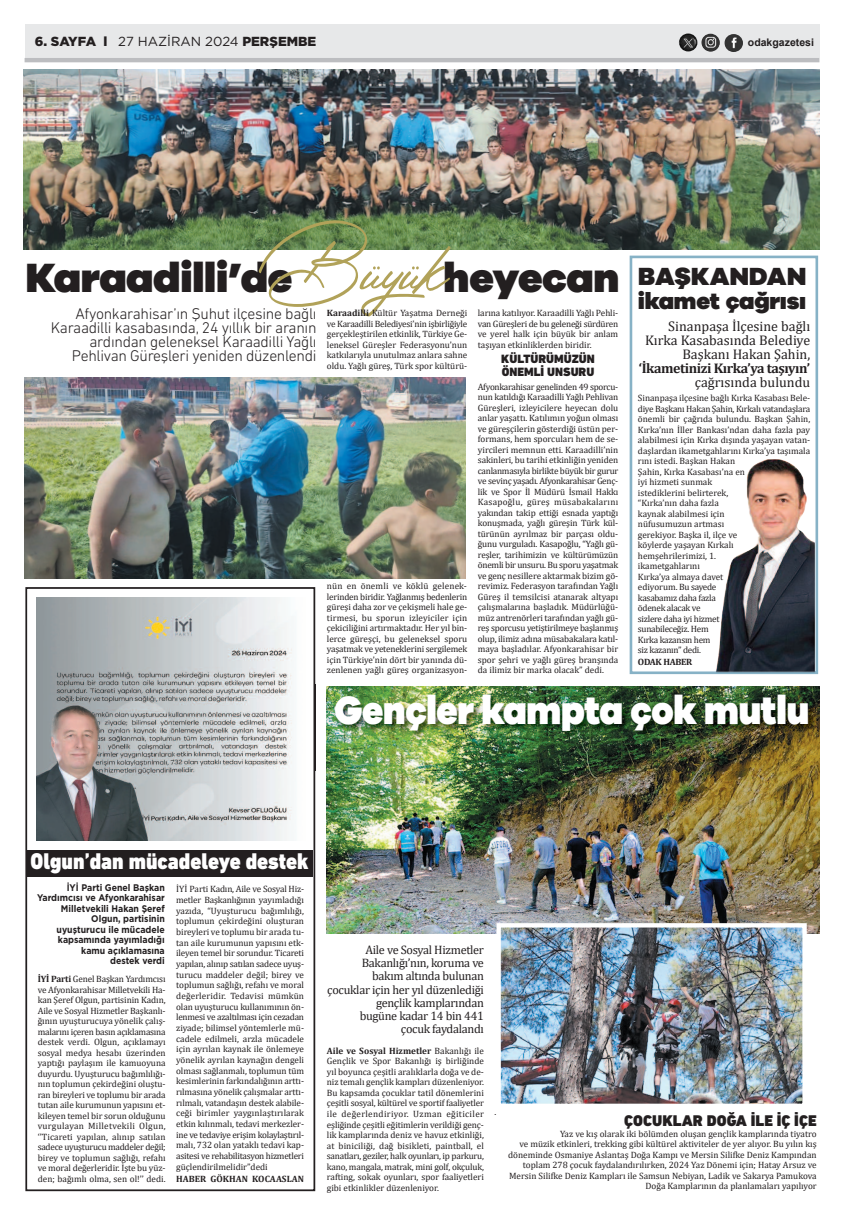
<style>
.page{position:relative;width:844px;height:1216px;background:#fff}
.page>*{position:absolute;margin:0;border:0;box-sizing:border-box;transform-origin:0 0}
.t1{font:900 42.18px "Galano Grotesque";letter-spacing:-.01em;color:#231f20}
.t2{font:900 40.77px "Galano Grotesque";letter-spacing:-.01em;color:#fff;scale:.9 1}
.t3{font:900 25.55px "Galano Grotesque";letter-spacing:.01em;color:#231f20}
.t4{font:900 23.62px "Galano Grotesque";letter-spacing:-.01em;color:#231f20}
.t5{font:900 23.1px "DIN Next LT Pro";color:#fff;scale:.89 1}
.t6{font:300 15.75px/14px "DIN Next LT Pro";letter-spacing:-.02em;color:#231f20;text-align:right}
.t7{font:900 15.75px "DIN Next LT Pro";color:#231f20}
.t8{font:14px/14px "Cambria";color:#231f20;text-align:right}
.t9{font:700 14px "Cambria";letter-spacing:-.03em;color:#231f20}
.t10{font:13.12px "Gotham Black Tr";color:#231f20}
.t11{font:12.25px/13.1px "Cambria";letter-spacing:-.025em;color:#231f20;text-align:right}
.t12{font:900 12.25px/12.2px "DIN Next LT Pro";color:#231f20}
.t13{font:700 10.5px "Arial";color:#231f20}
.t14{font:9.62px/10.5px "Gotham Bold Tr";color:#231f20;text-align:right;scale:.91 1}
.t15{font:9.19px/10.5px "Cambria";color:#231f20;text-align:justify}
.t16{font:700 9.19px "Cambria";letter-spacing:.005em;color:#231f20}
.t17{font:700 9.19px "Cambria";letter-spacing:-.03em;color:#231f20}
.s1{font-family:"Gotham Book Tr"}
.s2{font-family:"Photograph Signature";font-weight:400;font-style:italic;font-size:83.04px;color:#b1a259}
.s3{font-weight:700}
</style>
<div class="page">
<div style="left:25px;top:587px;width:290px;height:604px;border:2px solid #231f20"></div>
<div style="left:25px;top:25px;width:794px;height:33px;background:#e7e8e9"></div>
<hr style="left:25px;top:58px;width:794px;height:4px;background:#bcbdc0">
<img style="left:678px;top:33px;width:19px;height:18px;border-radius:50%">
<img style="left:701px;top:34px;width:18px;height:18px;border-radius:50%">
<img style="left:724px;top:34px;width:18px;height:18px;border-radius:50%">
<img style="left:24px;top:69px;width:795px;height:180px">
<img style="left:25px;top:378px;width:440px;height:200px">
<div style="left:629px;top:255px;width:188px;height:419px;border:3px solid #87b2c6"></div>
<img style="left:715px;top:459px;width:99px;height:213px">
<img style="left:327px;top:770px;width:491px;height:163px">
<img style="left:315px;top:684px;width:505px;height:86px">
<img style="left:327px;top:686px;width:491px;height:84px">
<img style="left:501px;top:928px;width:300px;height:174px">
<div style="left:496px;top:923px;width:310px;height:184px;border:4px solid #fff"></div>
<div style="left:26px;top:849px;width:287px;height:27px;background:#231f20"></div>
<img style="left:37px;top:597px;width:255px;height:244px">
<img style="left:36px;top:640px;width:137px;height:200px">
<h3 class="t10" style="left:35px;top:37px;width:283px">6. SAYFA l <span class="s1">27 HAZİRAN 2024</span> PERŞEMBE</h3>
<p class="t13" style="left:747px;top:37px;width:67px">odakgazetesi</p>
<h1 class="t1" style="left:26px;top:261px;width:595px">Karaadilli’d<span class="s2">B</span>e <span class="s2">üyük</span>heyecan</h1>
<h3 class="t3" style="left:638px;top:267px;width:169px">bAŞKANDAN</h3>
<h3 class="t4" style="left:637px;top:292px;width:170px">ikamet çağrısı</h3>
<h3 class="t6" style="left:51px;top:308px;width:267px">Afyonkarahisar’ın Şuhut ilçesine bağlı Karaadilli kasabasında, 24 yıllık bir aranın ardından geleneksel Karaadilli Yağlı Pehlivan Güreşleri yeniden düzenlendi</h3>
<h3 class="t8" style="left:645px;top:319px;width:166px">Sinanpaşa İlçesine bağlı<br>Kırka Kasabasında Belediye<br>Başkanı Hakan Şahin,</h3>
<h3 class="t9" style="left:638px;top:360px;width:173px">‘İkametinizi Kırka’ya taşıyın’</h3>
<h3 class="t8" style="left:694px;top:375px;width:117px">çağrısında bulundu</h3>
<p class="t15" style="left:637px;top:392px;width:174px;text-align:left">Sinanpaşa ilçesine bağlı Kırka Kasabası Bele&shy;diye Başkanı Hakan Şahin, Kırkalı vatandaşlara önemli bir çağrıda bulundu. Başkan Şahin,<br>Kırka’nın İller Bankası’ndan daha fazla pay alabilmesi için Kırka dışında yaşayan vatan&shy;daşlardan ikametgahlarını Kırka’ya taşımala rını istedi. Başkan Hakan<br>Şahin, Kırka Kasabası’na en<br>iyi hizmeti sunmak<br>istediklerini belirterek,<br>“Kırka’nın daha fazla<br>kaynak alabilmesi için<br>nüfusumuzun artması<br>gerekiyor. Başka il, ilçe ve<br>köylerde yaşayan Kırkalı<br>hemşehrilerimizi, 1.<br>ikametgahlarını<br>Kırka’ya almaya davet<br>ediyorum. Bu sayede<br>kasabamız daha fazla<br>ödenek alacak ve<br>sizlere daha iyi hizmet<br>sunabileceğiz. Hem<br>Kırka kazansın hem<br>siz kazanın” dedi.</p>
<p class="t17" style="left:637px;top:656px;width:56px">ODAK HABER</p>
<p class="t15" style="left:327px;top:307px;width:142px"><span class="s3">Karaadilli</span> Kültür Yaşatma Derneği ve Karaadilli Belediyesi’nin işbirliğiyle gerçekleştirilen etkinlik, Türkiye Ge&shy;leneksel Güreşler Federasyonu’nun katkılarıyla unutulmaz anlara sahne oldu. Yağlı güreş, Türk spor kültürü-</p>
<p class="t15" style="left:477px;top:307px;width:142px">larına katılıyor. Karaadilli Yağlı Pehli&shy;van Güreşleri de bu geleneği sürdüren ve yerel halk için büyük bir anlam taşıyan etkinliklerden biridir.</p>
<h3 class="t12" style="left:501px;top:354px;width:95px">KÜLTÜRÜMÜZÜN<br>ÖNEMLİ UNSURU</h3>
<p class="t15" style="left:477px;top:381px;width:142px">Afyonkarahisar genelinden 49 sporcu&shy;nun katıldığı Karaadilli Yağlı Pehlivan Güreşleri, izleyicilere heyecan dolu anlar yaşattı. Katılımın yoğun olması ve güreşçilerin gösterdiği üstün per&shy;formans, hem sporcuları hem de se&shy;yircileri memnun etti. Karaadilli’nin sakinleri, bu tarihi etkinliğin yeniden canlanmasıyla birlikte büyük bir gurur ve sevinç yaşadı. Afyonkarahisar Genç&shy;lik ve Spor İl Müdürü İsmail Hakkı Kasapoğlu, güreş müsabakalarını yakından takip ettiği esnada yaptığı konuşmada, yağlı güreşin Türk kül&shy;türünün ayrılmaz bir parçası oldu&shy;ğunu vurguladı. Kasapoğlu, “Yağlı gü&shy;reşler, tarihimizin ve kültürümüzün önemli bir unsuru. Bu sporu yaşatmak ve genç nesillere aktarmak bizim gö&shy;revimiz. Federasyon tarafından Yağlı Güreş il temsilcisi atanarak altyapı çalışmalarına başladık. Müdürlüğü&shy;müz antrenörleri tarafından yağlı gü&shy;reş sporcusu yetiştirilmeye başlanmış olup, ilimiz adına müsabakalara katıl&shy;maya başladılar. Afyonkarahisar bir spor şehri ve yağlı güreş branşında da ilimiz bir marka olacak” dedi.</p>
<p class="t15" style="left:327px;top:580px;width:142px">nün en önemli ve köklü gelenek&shy;lerinden biridir. Yağlanmış bedenlerin güreşi daha zor ve çekişmeli hale ge&shy;tirmesi, bu sporun izleyiciler için çekiciliğini artırmaktadır. Her yıl bin&shy;lerce güreşçi, bu geleneksel sporu yaşatmak ve yeteneklerini sergilemek için Türkiye’nin dört bir yanında dü&shy;zenlenen yağlı güreş organizasyon-</p>
<h2 class="t2" style="left:334px;top:695px;width:529px">Gençler kampta çok mutlu</h2>
<h3 class="t5" style="left:31px;top:853px;width:313px">Olgun’dan mücadeleye destek</h3>
<p class="t14" style="left:37px;top:882px;width:142px">İYİ Parti Genel Başkan<br>Yardımcısı ve Afyonkarahisar<br>Milletvekili Hakan Şeref<br>Olgun, partisinin<br>uyuşturucu ile mücadele kapsamında yayımladığı kamu açıklamasına<br>destek verdi</p>
<p class="t15" style="left:176px;top:883px;width:129px">İYİ Parti Kadın, Aile ve Sosyal Hiz&shy;metler Başkanlığının yayımladığı yazıda, “Uyuşturucu bağımlılığı, toplumun çekirdeğini oluşturan bireyleri ve toplumu bir arada tu&shy;tan aile kurumunun yapısını etk&shy;ileyen temel bir sorundur. Ticareti yapılan, alınıp satılan sadece uyuş&shy;turucu maddeler değil; birey ve toplumun sağlığı, refahı ve moral değerleridir. Tedavisi mümkün olan uyuşturucu kullanımının ön&shy;lenmesi ve azaltılması için cezadan ziyade; bilimsel yöntemlerle mü&shy;cadele edilmeli, arzla mücadele için ayrılan kaynak ile önlemeye yönelik ayrılan kaynağın dengeli olması sağlanmalı, toplumun tüm kesimlerinin farkındalığının arttı&shy;rılmasına yönelik çalışmalar arttı&shy;rılmalı, vatandaşın destek alabile&shy;ceği birimler yaygınlaştırılarak etkin kılınmalı, tedavi merkezler&shy;ine ve tedaviye erişim kolaylaştırıl&shy;malı, 732 olan yataklı tedavi kap&shy;asitesi ve rehabilitasyon hizmetleri güçlendirilmelidir”dedi</p>
<p class="t16" style="left:176px;top:1173px;width:129px">HABER GÖKHAN KOCAASLAN</p>
<p class="t15" style="left:38px;top:973px;width:129px"><span class="s3">İYİ Parti</span> Genel Başkan Yardımcısı ve Afyonkarahisar Milletvekili Ha&shy;kan Şeref Olgun, partisinin Kadın, Aile ve Sosyal Hizmetler Başkanlı&shy;ğının uyuşturucuya yönelik çalış&shy;malarını içeren basın açıklamasına destek verdi. Olgun, açıklamayı sosyal medya hesabı üzerinden yaptığı paylaşım ile kamuoyuna duyurdu. Uyuşturucu bağımlılığı&shy;nın toplumun çekirdeğini oluştu&shy;ran bireyleri ve toplumu bir arada tutan aile kurumunun yapısını et&shy;kileyen temel bir sorun olduğunu vurgulayan Milletvekili Olgun, ‘’Ticareti yapılan, alınıp satılan sadece uyuşturucu maddeler değil; birey ve toplumun sağlığı, refahı ve moral değerleridir. İşte bu yüz&shy;den; bağımlı olma, sen ol!’’ dedi.</p>
<h3 class="t11" style="left:327px;top:943px;width:158px">Aile ve Sosyal Hizmetler<br>Bakanlığı’nın, koruma ve bakım altında bulunan çocuklar için her yıl düzenlediği gençlik kamplarından<br>bugüne kadar 14 bin 441<br>çocuk faydalandı</h3>
<p class="t15" style="left:327px;top:1045px;width:158px"><span class="s3">Aile ve Sosyal Hizmetler</span> Bakanlığı ile Gençlik ve Spor Bakanlığı iş birliğinde yıl boyunca çeşitli aralıklarla doğa ve de&shy;niz temalı gençlik kampları düzenleniyor.<br>Bu kapsamda çocuklar tatil dönemlerini çeşitli sosyal, kültürel ve sportif faaliyetler ile değerlendiriyor. Uzman eğiticiler eşliğinde çeşitli eğitimlerin verildiği genç&shy;lik kamplarında deniz ve havuz etkinliği, at biniciliği, dağ bisikleti, paintball, el sanatları, geziler, halk oyunları, ip parkuru, kano, mangala, matrak, mini golf, okçuluk, rafting, sokak oyunları, spor faaliyetleri gibi etkinlikler düzenleniyor.</p>
<p class="t15" style="left:494px;top:1106px;width:3px">.</p>
<h3 class="t7" style="left:624px;top:1115px;width:194px">ÇOCUKLAR DOĞA İLE İÇ İÇE</h3>
<p class="t15" style="left:508px;top:1127px;width:310px;text-align:right">Yaz ve kış olarak iki bölümden oluşan gençlik kamplarında tiyatro<br>ve müzik etkinleri, trekking gibi kültürel aktiviteler de yer alıyor. Bu yılın kış döneminde Osmaniye Aslantaş Doğa Kampı ve Mersin Silifke Deniz Kampından toplam 278 çocuk faydalandırılırken, 2024 Yaz Dönemi için; Hatay Arsuz ve Mersin Silifke Deniz Kampları ile Samsun Nebiyan, Ladik ve Sakarya Pamukova Doğa Kamplarının da planlamaları yapılıyor</p>
</div>
